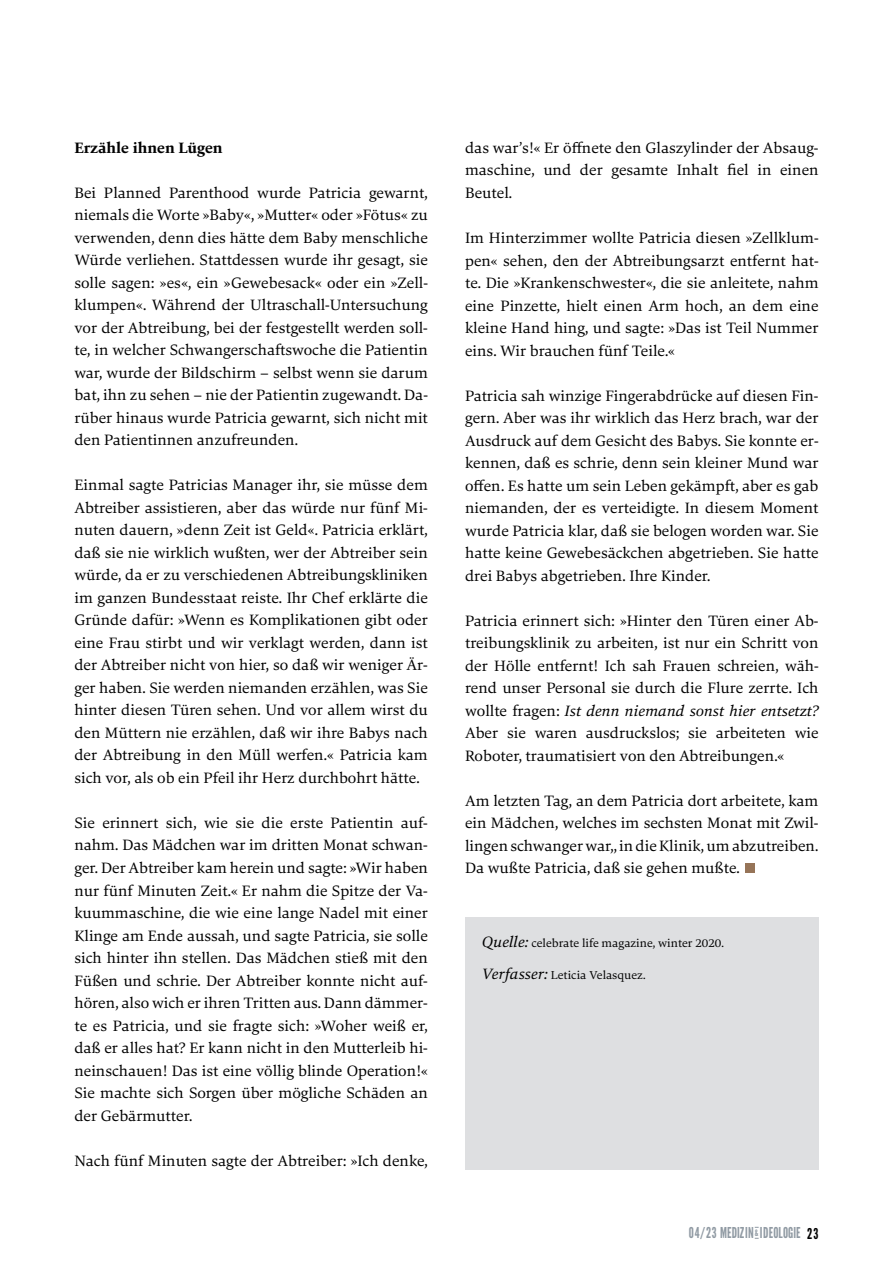
<style>
.page{position:relative;width:893px;height:1263px;background:#fff}
.page>*{position:absolute;margin:0;border:0;box-sizing:border-box;transform-origin:0 0}
.t1{font:86.7px "League Gothic";color:#967458}
.t2{font:15.75px/22.5px "Carat";color:#000;text-align:justify}
.t3{font:700 15.75px "Carat";color:#000}
.t4{font:15px "League Gothic";letter-spacing:.01em;color:#909aa3;scale:.96 1}
.t5{font:12.15px "Carat";color:#000}
.s1{font-style:italic}
.s2{font-style:italic;font-size:15.75px}
.s3{font-size:14.85px;color:#000}
</style>
<div class="page">
<div style="left:465px;top:918px;width:354px;height:252px;background:#dedfe1"></div>
<p class="t3" style="left:74px;top:137px;width:150px">Erzähle ihnen Lügen</p>
<p class="t2" style="left:74px;top:181px;width:355px">Bei Planned Parenthood wurde Patricia gewarnt, niemals die Worte »Baby«, »Mutter« oder »Fötus« zu verwenden, denn dies hätte dem Baby menschliche Würde verliehen. Stattdessen wurde ihr gesagt, sie solle sagen: »es«, ein »Gewebesack« oder ein »Zell&shy;klumpen«. Während der Ultraschall-Untersuchung vor der Abtreibung, bei der festgestellt werden soll&shy;te, in welcher Schwangerschaftswoche die Patientin war, wurde der Bildschirm – selbst wenn sie darum bat, ihn zu sehen – nie der Patientin zugewandt. Da&shy;rüber hinaus wurde Patricia gewarnt, sich nicht mit den Patientinnen anzufreunden.</p>
<p class="t2" style="left:74px;top:474px;width:355px">Einmal sagte Patricias Manager ihr, sie müsse dem Abtreiber assistieren, aber das würde nur fünf Mi&shy;nuten dauern, »denn Zeit ist Geld«. Patricia erklärt, daß sie nie wirklich wußten, wer der Abtreiber sein würde, da er zu verschiedenen Abtreibungskliniken im ganzen Bundesstaat reiste. Ihr Chef erklärte die Gründe dafür: »Wenn es Komplikationen gibt oder eine Frau stirbt und wir verklagt werden, dann ist der Abtreiber nicht von hier, so daß wir weniger Är&shy;ger haben. Sie werden niemanden erzählen, was Sie hinter diesen Türen sehen. Und vor allem wirst du den Müttern nie erzählen, daß wir ihre Babys nach der Abtreibung in den Müll werfen.« Patricia kam sich vor, als ob ein Pfeil ihr Herz durchbohrt hätte.</p>
<p class="t2" style="left:74px;top:811px;width:355px">Sie erinnert sich, wie sie die erste Patientin auf&shy;nahm. Das Mädchen war im dritten Monat schwan&shy;ger. Der Abtreiber kam herein und sagte: »Wir haben nur fünf Minuten Zeit.« Er nahm die Spitze der Va&shy;kuummaschine, die wie eine lange Nadel mit einer Klinge am Ende aussah, und sagte Patricia, sie solle sich hinter ihn stellen. Das Mädchen stieß mit den Füßen und schrie. Der Abtreiber konnte nicht auf&shy;hören, also wich er ihren Tritten aus. Dann dämmer&shy;te es Patricia, und sie fragte sich: »Woher weiß er, daß er alles hat? Er kann nicht in den Mutterleib hi&shy;neinschauen! Das ist eine völlig blinde Operation!« Sie machte sich Sorgen über mögliche Schäden an der Gebärmutter.</p>
<p class="t2" style="left:74px;top:1149px;width:355px">Nach fünf Minuten sagte der Abtreiber: »Ich denke,</p>
<p class="t2" style="left:465px;top:136px;width:355px">das war’s!« Er öffnete den Glaszylinder der Absaug&shy;maschine, und der gesamte Inhalt fiel in einen Beutel.</p>
<p class="t2" style="left:465px;top:226px;width:355px">Im Hinterzimmer wollte Patricia diesen »Zellklum&shy;pen« sehen, den der Abtreibungsarzt entfernt hat&shy;te. Die »Krankenschwester«, die sie anleitete, nahm eine Pinzette, hielt einen Arm hoch, an dem eine kleine Hand hing, und sagte: »Das ist Teil Nummer eins. Wir brauchen fünf Teile.«</p>
<p class="t2" style="left:465px;top:384px;width:355px">Patricia sah winzige Fingerabdrücke auf diesen Fin&shy;gern. Aber was ihr wirklich das Herz brach, war der Ausdruck auf dem Gesicht des Babys. Sie konnte er&shy;kennen, daß es schrie, denn sein kleiner Mund war offen. Es hatte um sein Leben gekämpft, aber es gab niemanden, der es verteidigte. In diesem Moment wurde Patricia klar, daß sie belogen worden war. Sie hatte keine Gewebesäckchen abgetrieben. Sie hatte drei Babys abgetrieben. Ihre Kinder.</p>
<p class="t2" style="left:465px;top:609px;width:355px">Patricia erinnert sich: »Hinter den Türen einer Ab&shy;treibungsklinik zu arbeiten, ist nur ein Schritt von der Hölle entfernt! Ich sah Frauen schreien, wäh&shy;rend unser Personal sie durch die Flure zerrte. Ich wollte fragen: <span class="s1">Ist denn niemand sonst hier entsetzt?<br></span>Aber sie waren ausdruckslos; sie arbeiteten wie Roboter, traumatisiert von den Abtreibungen.«</p>
<p class="t2" style="left:465px;top:789px;width:355px">Am letzten Tag, an dem Patricia dort arbeitete, kam ein Mädchen, welches im sechsten Monat mit Zwil&shy;lingen schwanger war,, in die Klinik, um abzutreiben.<br>Da wußte Patricia, daß sie gehen mußte.</p>
<h1 class="t1" style="left:743px;top:790px;width:15px">.</h1>
<p class="t5" style="left:482px;top:935px;width:243px"><span class="s2">Quelle:</span> celebrate life magazine, winter 2020.</p>
<p class="t5" style="left:482px;top:967px;width:165px"><span class="s2">Verfasser:</span> Leticia Velasquez.</p>
<p class="t4" style="left:689px;top:1224px;width:136px">04/23 MEDIZIN<sup>&amp;</sup> I DEOLOGIE <span class="s3">23</span></p>
</div>
